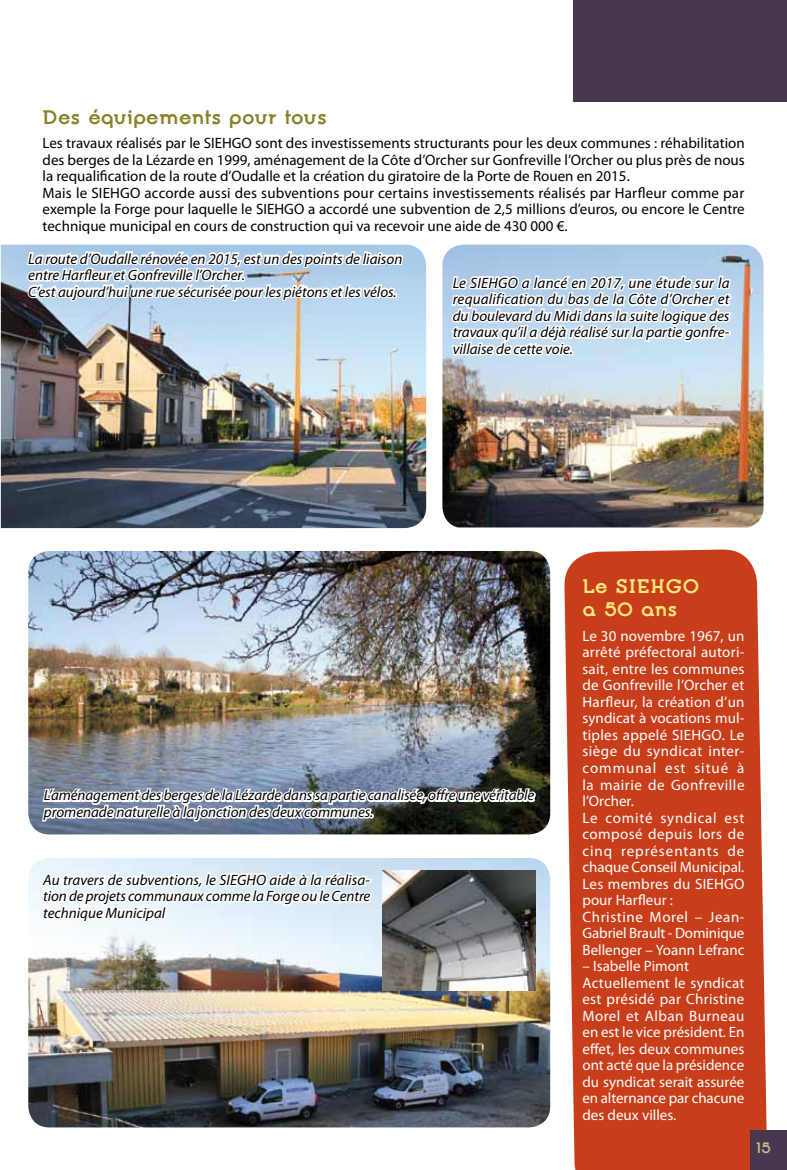
<style>
.page{position:relative;width:787px;height:1170px;background:#fff}
.page>*{position:absolute;margin:0;border:0;box-sizing:border-box;transform-origin:0 0}
.t1{font:700 19.5px "Opificio Serif";letter-spacing:.035em;color:#868227}
.t2{font:700 19.5px/23.4px "Opificio Serif";letter-spacing:.035em;color:#ffea7f}
.t3{font:15px/16.5px "Myriad Pro";letter-spacing:.01em;color:#fff}
.t4{font:italic 15px/16.5px "Myriad Pro";color:#000}
.t5{font:15px/16.5px "Myriad Pro";color:#000}
.t6{font:700 15px "Opificio Serif";color:#c2bb8c}
</style>
<div class="page">
<div style="left:573px;top:0;width:214px;height:102px;background:#48384f"></div>
<div style="left:564px;top:549px;width:203px;height:620px;background:#c83e1b"></div>
<img style="left:442px;top:244px;width:321px;height:283px">
<img style="left:28px;top:551px;width:522px;height:283px">
<img style="left:1px;top:244px;width:425px;height:284px">
<img style="left:28px;top:858px;width:522px;height:269px">
<img style="left:382px;top:870px;width:153px;height:120px">
<svg style="left:40px;top:763px;width:497px;height:63px"></svg>
<svg style="left:25px;top:244px;width:380px;height:66px"></svg>
<svg style="left:38px;top:861px;width:335px;height:69px"></svg>
<svg style="left:449px;top:273px;width:284px;height:94px"></svg>
<div style="left:750px;top:1130px;width:37px;height:39px;background:#48384f"></div>
<h1 class="t1" style="left:43px;top:106px;width:286px">Des équipements pour tous</h1>
<p class="t5" style="left:43px;top:135px;width:703px">Les travaux réalisés par le SIEHGO sont des investissements structurants pour les deux communes : réhabilitation des berges de la Lézarde en 1999, aménagement de la Côte d’Orcher sur Gonfreville l’Orcher ou plus près de nous la requalification de la route d’Oudalle et la création du giratoire de la Porte de Rouen en 2015.<br>Mais le SIEHGO accorde aussi des subventions pour certains investissements réalisés par Harfleur comme par exemple la Forge pour laquelle le SIEHGO a accordé une subvention de 2,5 millions d’euros, ou encore le Centre technique municipal en cours de construction qui va recevoir une aide de 430 000 €.</p>
<p class="t4" style="left:28px;top:250px;width:375px">La route d’Oudalle rénovée en 2015, est un des points de liaison entre Harfleur et Gonfreville l’Orcher.<br>C’est aujourd’hui une rue sécurisée pour les piétons et les vélos.</p>
<p class="t4" style="left:453px;top:274px;width:278px;text-align:justify">Le SIEHGO a lancé en 2017, une étude sur la requalification du bas de la Côte d’Orcher et du boulevard du Midi dans la suite logique des travaux qu’il a déjà réalisé sur la partie gonfre&shy;villaise de cette voie.</p>
<p class="t4" style="left:44px;top:786px;width:492px">L’aménagement des berges de la Lézarde dans sa partie canalisée, offre une véritable promenade naturelle à la jonction des deux communes.</p>
<p class="t4" style="left:43px;top:871px;width:329px;text-align:justify">Au travers de subventions, le SIEGHO aide à la réalisa&shy;tion de projets communaux comme la Forge ou le Centre technique Municipal</p>
<h1 class="t2" style="left:582px;top:574px;width:118px">Le SIEHGO a 50 ans</h1>
<p class="t3" style="left:582px;top:627px;width:164px">Le 30 novembre 1967, un arrêté préfectoral autori&shy;sait, entre les communes de Gonfreville l’Orcher et<br>Harfleur, la création d’un syndicat à vocations mul&shy;tiples appelé SIEHGO. Le siège du syndicat inter&shy;communal est situé à la mairie de Gonfreville l’Orcher.<br>Le comité syndical est composé depuis lors de cinq représentants de chaque Conseil Municipal.<br>Les membres du SIEHGO pour Harfleur :<br>Christine Morel – Jean-<br>Gabriel Brault - Dominique<br>Bellenger – Yoann Lefranc</p>
<p class="t3" style="left:582px;top:957px;width:163px">– Isabelle Pimont<br>Actuellement le syndicat est présidé par Christine<br>Morel et Alban Burneau en est le vice président. En effet, les deux communes ont acté que la présidence du syndicat serait assurée en alternance par chacune des deux villes.</p>
<p class="t6" style="left:756px;top:1138px;width:16px">15</p>
</div>
